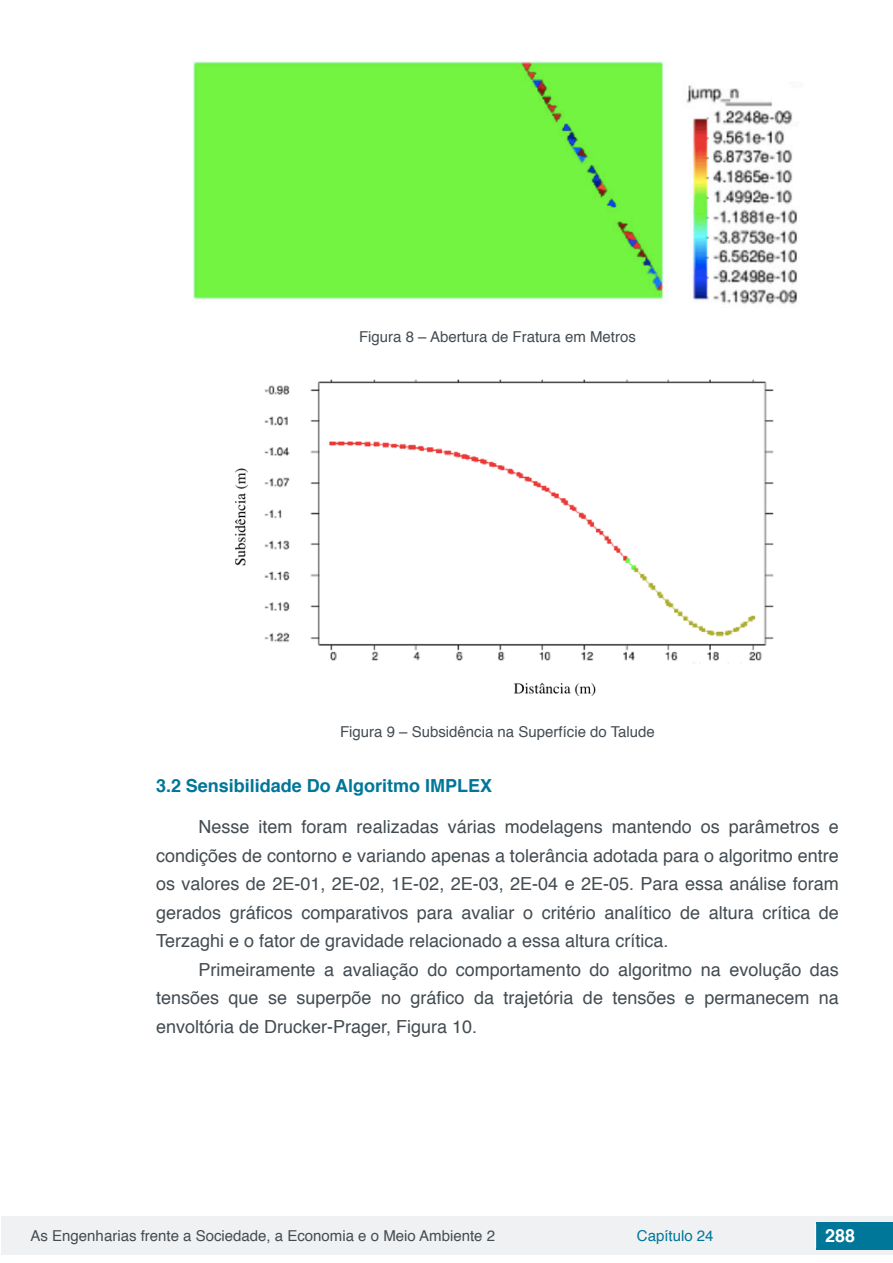
<style>
.page{position:relative;width:893px;height:1263px;background:#fff}
.page>*{position:absolute;margin:0;border:0;box-sizing:border-box;transform-origin:0 0}
.txt{font:18px/28.5px "Helvetica";color:#434c52;text-align:justify}
.t1{font:700 18px "Helvetica";color:#007699}
.t2{font:700 18px "Helvetica";color:#fff}
.info_tab_gra_imag{font:15px "Helvetica";color:#434c52}
.t3{font:15px "Helvetica";color:#007699}
</style>
<div class="page">
<div style="left:1px;top:1216px;width:891px;height:38px;background:#f0f1f2"></div>
<div style="left:816px;top:1222px;width:77px;height:27px;background:#007699"></div>
<svg style="left:815px;top:1224px;width:1px;height:24px"></svg>
<img style="left:193px;top:61px;width:605px;height:243px">
<img style="left:235px;top:379px;width:539px;height:317px">
<p class="info_tab_gra_imag" style="left:359px;top:325px;width:278px">Figura 8 – Abertura de Fratura em Metros</p>
<p class="info_tab_gra_imag" style="left:340px;top:720px;width:316px">Figura 9 – Subsidência na Superfície do Talude</p>
<p class="t1" style="left:156px;top:771px;width:338px">3.2 Sensibilidade Do Algoritmo IMPLEX</p>
<p class="txt" style="left:156px;top:813px;width:684px;text-indent:43px">Nesse item foram realizadas várias modelagens mantendo os parâmetros e condições de contorno e variando apenas a tolerância adotada para o algoritmo entre os valores de 2E-01, 2E-02, 1E-02, 2E-03, 2E-04 e 2E-05. Para essa análise foram gerados gráficos comparativos para avaliar o critério analítico de altura crítica de Terzaghi e o fator de gravidade relacionado a essa altura crítica.</p>
<p class="txt" style="left:156px;top:956px;width:684px;text-indent:43px">Primeiramente a avaliação do comportamento do algoritmo na evolução das tensões que se superpõe no gráfico da trajetória de tensões e permanecem na envoltória de Drucker-Prager, Figura 10.</p>
<p class="info_tab_gra_imag" style="left:31px;top:1224px;width:466px">As Engenharias frente a Sociedade, a Economia e o Meio Ambiente 2</p>
<p class="t3" style="left:637px;top:1224px;width:78px">Capítulo 24</p>
<p class="t2" style="left:825px;top:1221px;width:32px">288</p>
</div>
